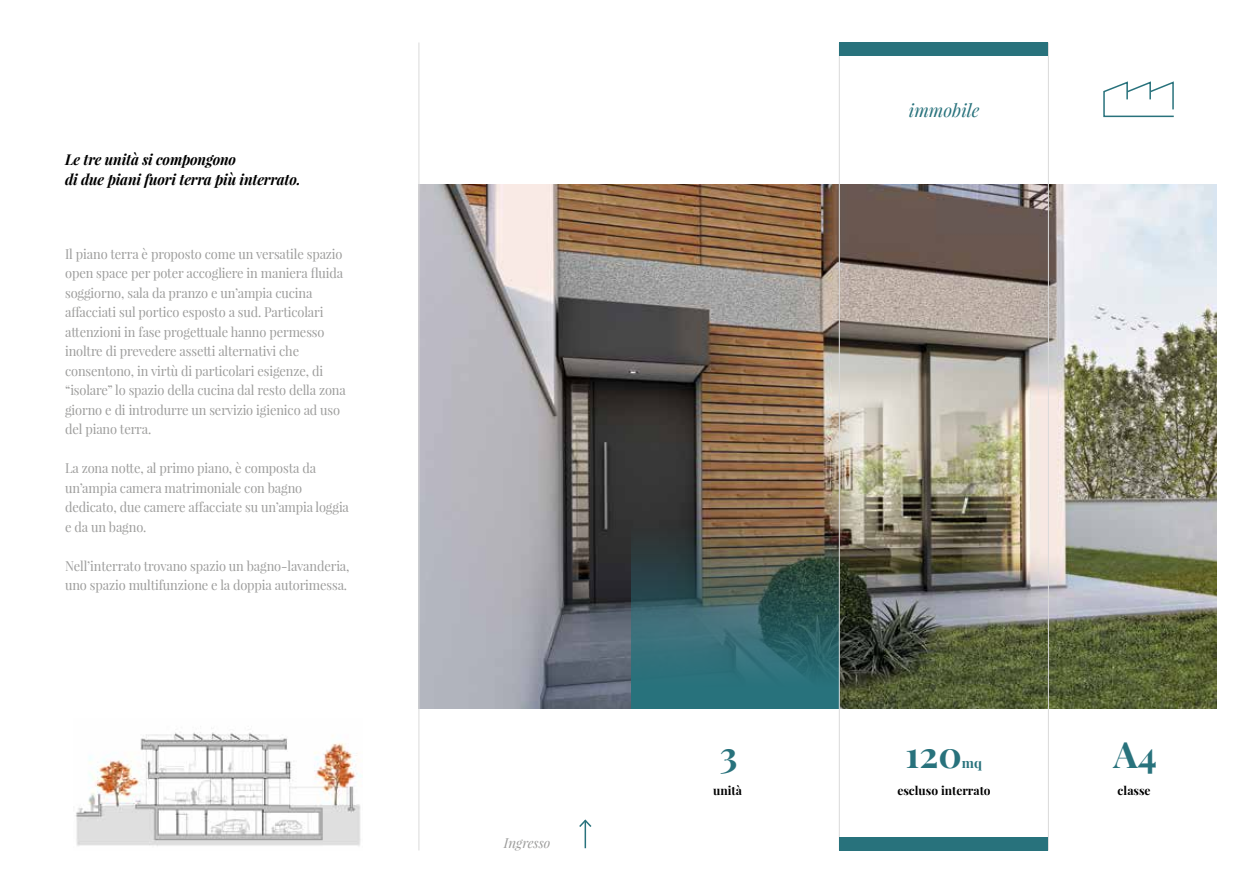
<style>
.page{position:relative;width:1259px;height:893px;background:#fff}
.page>*{position:absolute;margin:0;border:0;box-sizing:border-box;transform-origin:0 0}
.t1{font:700 36.3px "Playfair Display";color:#28727c}
.t2{font:italic 18px "Playfair Display";color:#28727c}
.t3{font:italic 700 15px/19.5px "Playfair Display";letter-spacing:-.01em;color:#000;scale:.95 1}
.t4{font:13.5px/19.5px "Playfair Display";letter-spacing:-.01em;color:#9d9d9c;scale:.95 1}
.t5{font:italic 13.5px "Playfair Display";color:#9d9d9c}
.t6{font:700 13.5px "Playfair Display";color:#28727c}
.t7{font:700 12px "Playfair Display";color:#000}
</style>
<div class="page">
<img style="left:419px;top:185px;width:797px;height:524px">
<svg style="left:631px;top:524px;width:208px;height:185px;background:#3b6061"></svg>
<hr style="left:839px;top:43px;width:1px;height:807px;background:#dadada">
<hr style="left:1048px;top:43px;width:1px;height:807px;background:#dadada">
<div style="left:839px;top:837px;width:209px;height:13px;background:#28727c"></div>
<div style="left:839px;top:43px;width:209px;height:13px;background:#28727c"></div>
<svg style="left:1103px;top:81px;width:71px;height:37px"></svg>
<hr style="left:418px;top:43px;width:1px;height:807px;background:#dadada">
<img style="left:75px;top:728px;width:287px;height:118px">
<hr style="left:584px;top:820px;width:2px;height:28px;background:#28727c">
<svg style="left:579px;top:819px;width:13px;height:10px"></svg>
<p class="t3" style="left:65px;top:150px;width:250px">Le tre unità si compongono<br>di due piani fuori terra più interrato.</p>
<p class="t4" style="left:65px;top:244px;width:297px">Il piano terra è proposto come un versatile spazio open space per poter accogliere in maniera fluida soggiorno, sala da pranzo e un’ampia cucina affacciati sul portico esposto a sud. Particolari attenzioni in fase progettuale hanno permesso inoltre di prevedere assetti alternativi che consentono, in virtù di particolari esigenze, di “isolare” lo spazio della cucina dal resto della zona giorno e di introdurre un servizio igienico ad uso del piano terra.</p>
<p class="t4" style="left:65px;top:458px;width:300px">La zona notte, al primo piano, è composta da un’ampia camera matrimoniale con bagno dedicato, due camere affacciate su un’ampia loggia e da un bagno.</p>
<p class="t4" style="left:65px;top:556px;width:301px">Nell’interrato trovano spazio un bagno-lavanderia, uno spazio multifunzione e la doppia autorimessa.</p>
<p class="t5" style="left:504px;top:834px;width:48px">Ingresso</p>
<h2 class="t2" style="left:909px;top:98px;width:72px">immobile</h2>
<h1 class="t1" style="left:719px;top:732px;width:19px">3</h1>
<h1 class="t1" style="left:905px;top:732px;width:58px">120</h1>
<p class="t6" style="left:962px;top:755px;width:22px">mq</p>
<h1 class="t1" style="left:1113px;top:732px;width:45px">A4</h1>
<p class="t7" style="left:713px;top:783px;width:30px">unità</p>
<p class="t7" style="left:897px;top:783px;width:95px">escluso interrato</p>
<p class="t7" style="left:1117px;top:783px;width:35px">classe</p>
</div>
